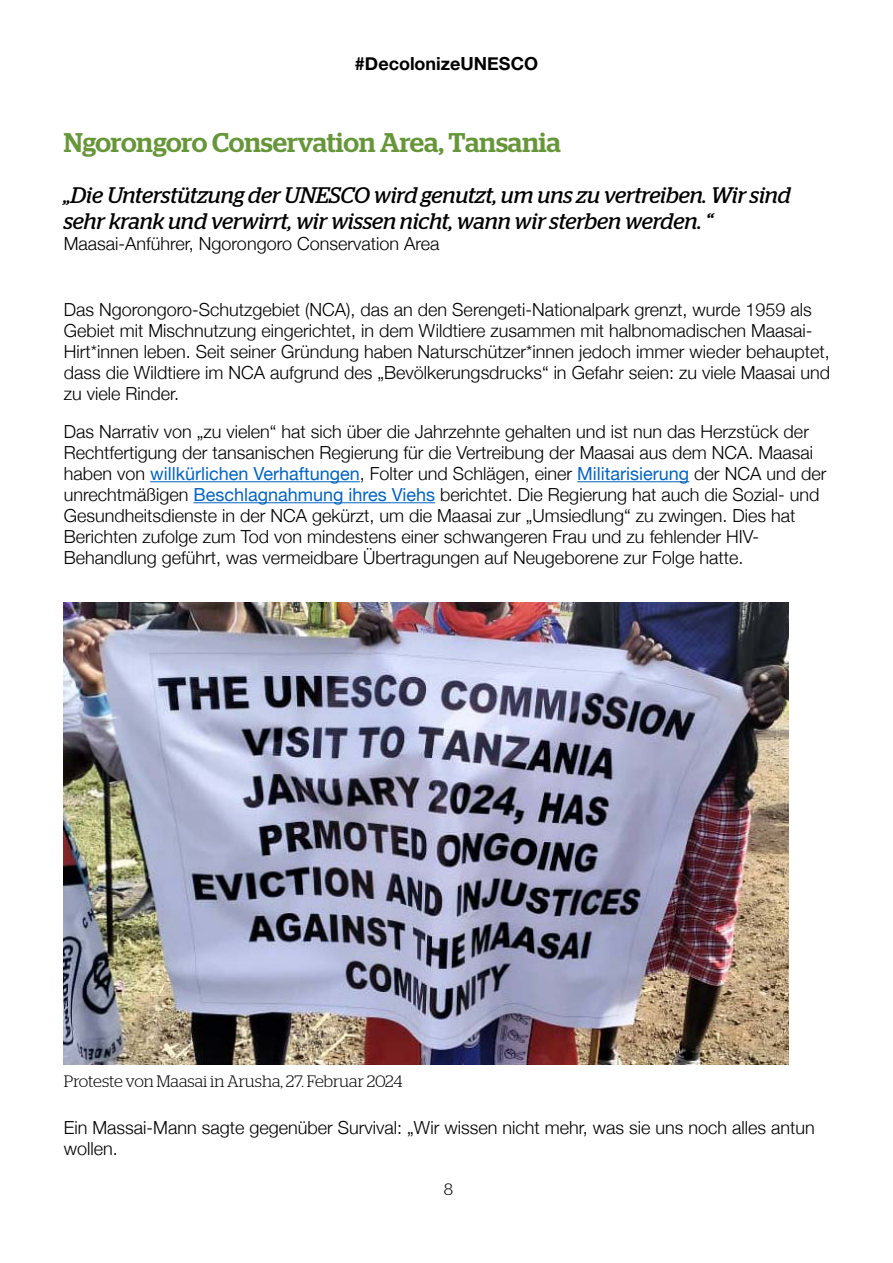
<style>
.page{position:relative;width:893px;height:1263px;background:#fff}
.page>*{position:absolute;margin:0;border:0;box-sizing:border-box;transform-origin:0 0}
.t1{font:500 27px "Stag";letter-spacing:-.005em;color:#67963a}
.t2{font:italic 22.5px/25.5px "Stag";color:#000}
.t3{font:300 18px/21px "Helvetica Neue";color:#000}
.t4{font:700 18px "Helvetica Neue";color:#000}
.t5{font:300 16.5px "Stag";color:#000}
.s1{font-weight:400;color:#0563c1}
</style>
<div class="page">
<hr style="left:150px;top:481px;width:210px;height:1px;background:#0563c1">
<hr style="left:577px;top:481px;width:112px;height:1px;background:#0563c1">
<hr style="left:193px;top:502px;width:242px;height:1px;background:#0563c1">
<img style="left:64px;top:602px;width:724px;height:463px">
<p class="t4" style="left:355px;top:50px;width:185px">#DecolonizeUNESCO</p>
<h1 class="t1" style="left:64px;top:127px;width:499px">Ngorongoro Conservation Area, Tansania</h1>
<p class="t2" style="left:64px;top:183px;width:729px">„Die Unterstützung der UNESCO wird genutzt, um uns zu vertreiben. Wir sind sehr krank und verwirrt, wir wissen nicht, wann wir sterben werden. “</p>
<p class="t3" style="left:64px;top:232px;width:377px">Maasai-Anführer, Ngorongoro Conservation Area</p>
<p class="t3" style="left:64px;top:298px;width:768px">Das Ngorongoro-Schutzgebiet (NCA), das an den Serengeti-Nationalpark grenzt, wurde 1959 als Gebiet mit Mischnutzung eingerichtet, in dem Wildtiere zusammen mit halbnomadischen Maasai-Hirt*innen leben. Seit seiner Gründung haben Naturschützer*innen jedoch immer wieder behauptet, dass die Wildtiere im NCA aufgrund des „Bevölkerungsdrucks“ in Gefahr seien: zu viele Maasai und zu viele Rinder.</p>
<p class="t3" style="left:64px;top:420px;width:764px">Das Narrativ von „zu vielen“ hat sich über die Jahrzehnte gehalten und ist nun das Herzstück der Rechtfertigung der tansanischen Regierung für die Vertreibung der Maasai aus dem NCA. Maasai haben von <span class="s1">willkürlichen Verhaftungen</span>, Folter und Schlägen, einer <span class="s1">Militarisierung</span> der NCA und der unrechtmäßigen <span class="s1">Beschlagnahmung ihres Viehs</span> berichtet. Die Regierung hat auch die Sozial- und Gesundheitsdienste in der NCA gekürzt, um die Maasai zur „Umsiedlung“ zu zwingen. Dies hat Berichten zufolge zum Tod von mindestens einer schwangeren Frau und zu fehlender HIV-Behandlung geführt, was vermeidbare Übertragungen auf Neugeborene zur Folge hatte.</p>
<p class="t5" style="left:64px;top:1071px;width:340px">Proteste von Maasai in Arusha, 27. Februar 2024</p>
<p class="t3" style="left:64px;top:1116px;width:753px">Ein Massai-Mann sagte gegenüber Survival: „Wir wissen nicht mehr, was sie uns noch alles antun wollen.</p>
<p class="t5" style="left:444px;top:1179px;width:11px">8</p>
</div>
